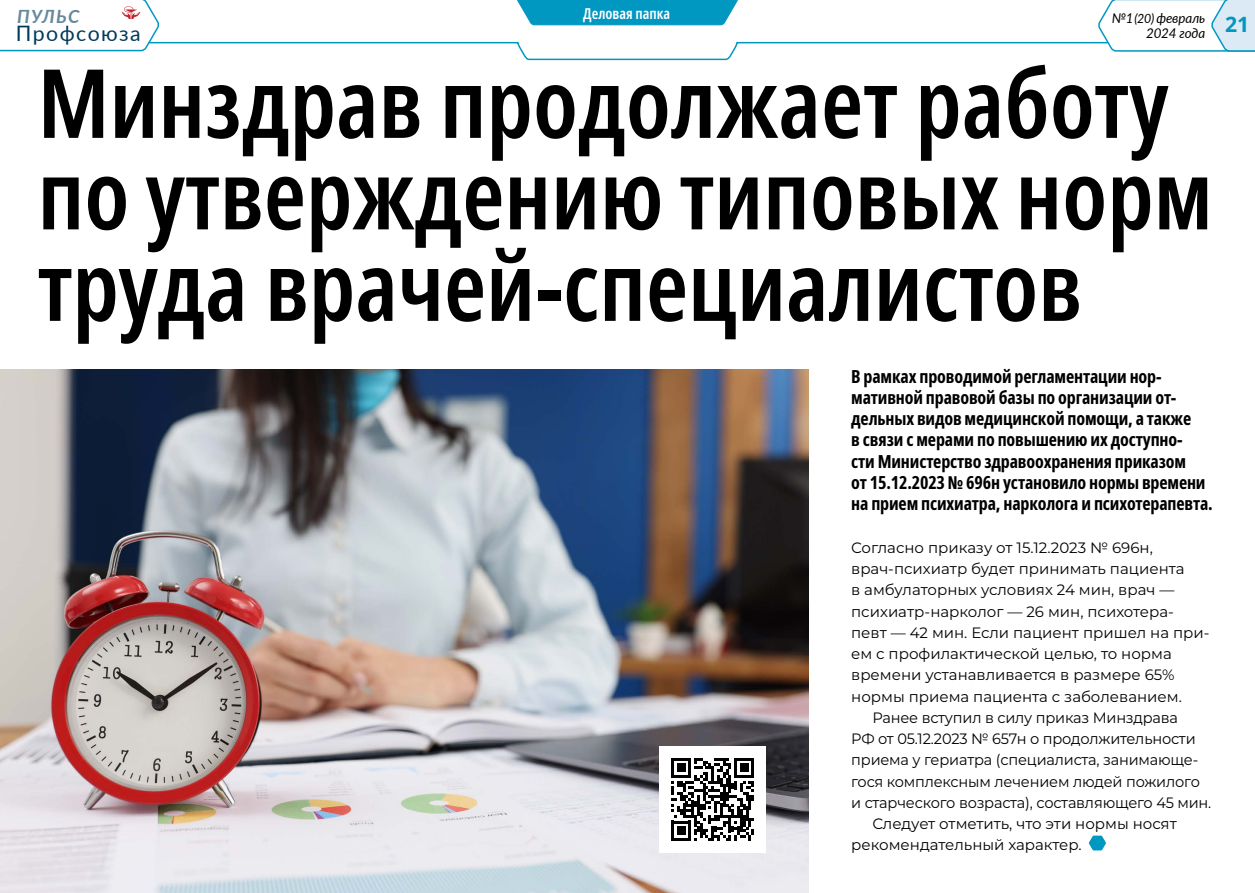
<style>
.page{position:relative;width:1255px;height:893px;background:#fff}
.page>*{position:absolute;margin:0;border:0;box-sizing:border-box;transform-origin:0 0}
.t1{font:600 extra-condensed 95.55px/91.5px "Noto Sans";color:#000}
.t2{font:21.3px "Lato";letter-spacing:.07em;color:#003b59}
.t3{font:italic 700 18.3px "Lato";letter-spacing:.07em;color:#66899b}
.t4{font:700 extra-condensed 18px/21.3px "Noto Sans";letter-spacing:-.01em;color:#000}
.t5{font:15px "Montserrat";letter-spacing:-.005em;color:#000}
.t6{font:600 extra-condensed 15px "Noto Sans";color:#fff}
.t7{font:italic 13.5px/15.3px "Lato";letter-spacing:-.01em;color:#000}
.s1{font-size:12.75px}
</style>
<div class="page">
<svg style="left:1088px;top:836px;width:17px;height:14px"></svg>
<img style="left:0;top:369px;width:808px;height:524px">
<div style="left:659px;top:746px;width:106px;height:106px;background:#fff"></div>
<svg style="left:671px;top:758px;width:83px;height:83px"></svg>
<svg style="left:161px;top:41px;width:935px;height:20px"></svg>
<svg style="left:517px;top:0;width:221px;height:26px"></svg>
<svg style="left:1096px;top:0;width:158px;height:52px"></svg>
<svg style="left:0;top:0;width:161px;height:52px"></svg>
<p class="t3" style="left:17px;top:3px;width:64px">ПУЛЬС</p>
<h2 class="t2" style="left:16px;top:18px;width:126px">Профсоюза</h2>
<p class="t6" style="left:583px;top:3px;width:88px">Деловая папка</p>
<p class="t7" style="left:1145px;top:10px;width:105px;text-indent:-34px">№1 <span class="s1">(20)</span> февраль<br>2024 года <sup>21</sup></p>
<h1 class="t1" style="left:38px;top:59px;width:1176px">Минздрав продолжает работу по утверждению типовых норм труда врачей-специалистов</h1>
<p class="t4" style="left:851px;top:366px;width:363px">В рамках проводимой регламентации нор&shy;мативной правовой базы по организации от&shy;дельных видов медицинской помощи, а также<br>в связи с мерами по повышению их доступно-<br>сти Министерство здравоохранения приказом<br>от 15.12.2023 № 696н установило нормы времени на прием психиатра, нарколога и психотерапевта.</p>
<p class="t5" style="left:851px;top:537px;width:303px">Согласно приказу от 15.12.2023 № 696н,</p>
<p class="t5" style="left:851px;top:558px;width:335px">врач-психиатр будет принимать пациента</p>
<p class="t5" style="left:851px;top:580px;width:324px">в амбулаторных условиях 24 мин, врач —</p>
<p class="t5" style="left:851px;top:601px;width:324px">психиатр--нарколог — 26 мин, психотера-</p>
<p class="t5" style="left:851px;top:622px;width:360px">певт — 42 мин. Если пациент пришел на при-</p>
<p class="t5" style="left:851px;top:643px;width:322px">ем с профилактической целью, то норма</p>
<p class="t5" style="left:851px;top:665px;width:325px">времени устанавливается в размере 65%</p>
<p class="t5" style="left:851px;top:686px;width:332px">нормы приема пациента с заболеванием.</p>
<p class="t5" style="left:872px;top:707px;width:307px">Ранее вступил в силу приказ Минздрава</p>
<p class="t5" style="left:851px;top:728px;width:346px">РФ от 05.12.2023 № 657н о продолжительности</p>
<p class="t5" style="left:851px;top:750px;width:349px">приема у гериатра (специалиста, занимающе-</p>
<p class="t5" style="left:851px;top:771px;width:350px">гося комплексным лечением людей пожилого</p>
<p class="t5" style="left:851px;top:792px;width:361px">и старческого возраста), составляющего 45 мин.</p>
<p class="t5" style="left:872px;top:814px;width:306px">Следует отметить, что эти нормы носят</p>
<p class="t5" style="left:851px;top:835px;width:232px">рекомендательный характер.</p>
</div>
